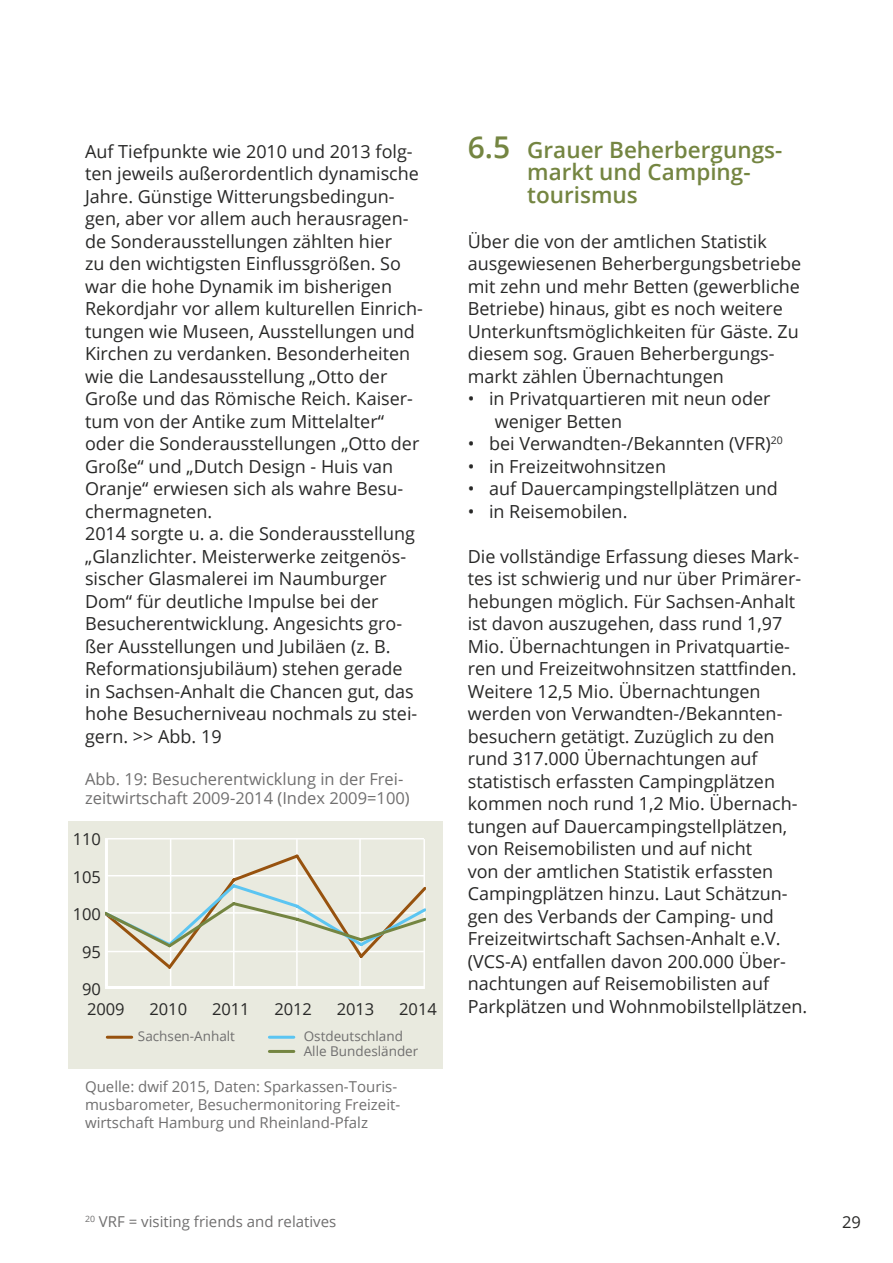
<style>
.page{position:relative;width:893px;height:1263px;background:#fff}
.page>*{position:absolute;margin:0;border:0;box-sizing:border-box;transform-origin:0 0}
.t1{font:600 22.5px/22.5px "Open Sans";color:#748541}
.t2{font:18px/22.5px "Open Sans";color:#282827}
.t3{font:16.5px/19.5px "Open Sans";color:#706f6f}
.t4{font:16.5px/20.1px "Open Sans";letter-spacing:-.005em;color:#282827}
.t5{font:15px/18px "Open Sans";color:#706f6f}
.t6{font:13.5px/15px "Open Sans";color:#706f6f}
.s1{font-size:30px}
</style>
<div class="page">
<div style="left:68px;top:821px;width:374px;height:248px;background:#e9eadf"></div>
<hr style="left:105px;top:838px;width:3px;height:151px;background:#fff">
<hr style="left:170px;top:839px;width:1px;height:148px;background:#fff">
<hr style="left:233px;top:839px;width:2px;height:148px;background:#fff">
<hr style="left:296px;top:839px;width:2px;height:148px;background:#fff">
<hr style="left:359px;top:839px;width:2px;height:148px;background:#fff">
<hr style="left:423px;top:839px;width:2px;height:148px;background:#fff">
<hr style="left:106px;top:986px;width:319px;height:3px;background:#fff">
<hr style="left:106px;top:838px;width:318px;height:1px;background:#fff">
<hr style="left:107px;top:1036px;width:25px;height:3px;background:#97520e">
<hr style="left:269px;top:1036px;width:25px;height:3px;background:#5bc5f2">
<hr style="left:269px;top:1050px;width:25px;height:3px;background:#748541">
<svg style="left:105px;top:852px;width:320px;height:119px"></svg>
<p class="t2" style="left:85px;top:139px;width:339px">Auf Tiefpunkte wie 2010 und 2013 folg&shy;ten jeweils außerordentlich dynamische Jahre. Günstige Witterungsbedingun&shy;gen, aber vor allem auch herausragen&shy;de Sonderausstellungen zählten hier<br>zu den wichtigsten Einflussgrößen. So war die hohe Dynamik im bisherigen Rekordjahr vor allem kulturellen Einrich&shy;tungen wie Museen, Ausstellungen und Kirchen zu verdanken. Besonderheiten wie die Landesausstellung „Otto der Große und das Römische Reich. Kaiser&shy;tum von der Antike zum Mittelalter“ oder die Sonderausstellungen „Otto der Große“ und „Dutch Design - Huis van Oranje“ erwiesen sich als wahre Besu&shy;chermagneten.<br>2014 sorgte u. a. die Sonderausstellung „Glanzlichter. Meisterwerke zeitgenös&shy;sischer Glasmalerei im Naumburger Dom“ für deutliche Impulse bei der Besucherentwicklung. Angesichts gro&shy;ßer Ausstellungen und Jubiläen (z. B.<br>Reformationsjubiläum) stehen gerade<br>in Sachsen-Anhalt die Chancen gut, das hohe Besucherniveau nochmals zu stei&shy;gern. &gt;&gt; Abb. 19</p>
<p class="t3" style="left:85px;top:768px;width:326px">Abb. 19: Besucherentwicklung in der Frei&shy;zeitwirtschaft 2009-2014 (Index 2009=100)</p>
<p class="t4" style="left:73px;top:829px;width:30px">110</p>
<p class="t4" style="left:73px;top:866px;width:30px">105</p>
<p class="t4" style="left:73px;top:904px;width:30px">100</p>
<p class="t4" style="left:82px;top:941px;width:20px">95</p>
<p class="t4" style="left:87px;top:979px;width:39px;text-indent:-5px">90<br>2009</p>
<p class="t4" style="left:150px;top:999px;width:39px">2010</p>
<p class="t4" style="left:212px;top:999px;width:39px">2011</p>
<p class="t4" style="left:274px;top:999px;width:39px">2012</p>
<p class="t4" style="left:337px;top:999px;width:39px">2013</p>
<p class="t4" style="left:399px;top:999px;width:39px">2014</p>
<p class="t6" style="left:138px;top:1028px;width:99px">Sachsen-Anhalt</p>
<p class="t6" style="left:304px;top:1028px;width:116px">Ostdeutschland<br>Alle Bundesländer</p>
<p class="t5" style="left:85px;top:1077px;width:317px">Quelle: dwif 2015, Daten: Sparkassen-Touris&shy;musbarometer, Besuchermonitoring Freizeit&shy;wirtschaft Hamburg und Rheinland-Pfalz</p>
<p class="t1" style="left:527px;top:138px;width:257px;text-indent:-60px"><span class="s1">6.5</span> Grauer Beherbergungs&shy;markt und Camping&shy;tourismus</p>
<p class="t2" style="left:468px;top:229px;width:335px">Über die von der amtlichen Statistik ausgewiesenen Beherbergungsbetriebe mit zehn und mehr Betten (gewerbliche Betriebe) hinaus, gibt es noch weitere Unterkunftsmöglichkeiten für Gäste. Zu diesem sog. Grauen Beherbergungs&shy;markt zählen Übernachtungen</p>
<p class="t2" style="left:495px;top:387px;width:277px;text-indent:-27px">• in Privatquartieren mit neun oder weniger Betten</p>
<p class="t2" style="left:468px;top:432px;width:317px">• bei Verwandten-/Bekannten (VFR)<sup>20</sup></p>
<p class="t2" style="left:468px;top:454px;width:200px">• in Freizeitwohnsitzen</p>
<p class="t2" style="left:468px;top:477px;width:312px">• auf Dauercampingstellplätzen und</p>
<p class="t2" style="left:468px;top:499px;width:161px">• in Reisemobilen.</p>
<p class="t2" style="left:468px;top:544px;width:341px">Die vollständige Erfassung dieses Mark&shy;tes ist schwierig und nur über Primärer&shy;hebungen möglich. Für Sachsen-Anhalt ist davon auszugehen, dass rund 1,97<br>Mio. Übernachtungen in Privatquartie&shy;ren und Freizeitwohnsitzen stattfinden.<br>Weitere 12,5 Mio. Übernachtungen werden von Verwandten-/Bekannten&shy;besuchern getätigt. Zuzüglich zu den rund 317.000 Übernachtungen auf statistisch erfassten Campingplätzen kommen noch rund 1,2 Mio. Übernach&shy;tungen auf Dauercampingstellplätzen, von Reisemobilisten und auf nicht<br>von der amtlichen Statistik erfassten Campingplätzen hinzu. Laut Schätzun&shy;gen des Verbands der Camping- und Freizeitwirtschaft Sachsen-Anhalt e.V. (VCS-A) entfallen davon 200.000 Über&shy;nachtungen auf Reisemobilisten auf Parkplätzen und Wohnmobilstellplätzen.</p>
<p class="t5" style="left:85px;top:1212px;width:253px"><sup>20</sup> VRF = visiting friends and relatives</p>
<p class="t4" style="left:842px;top:1211px;width:20px">29</p>
</div>
